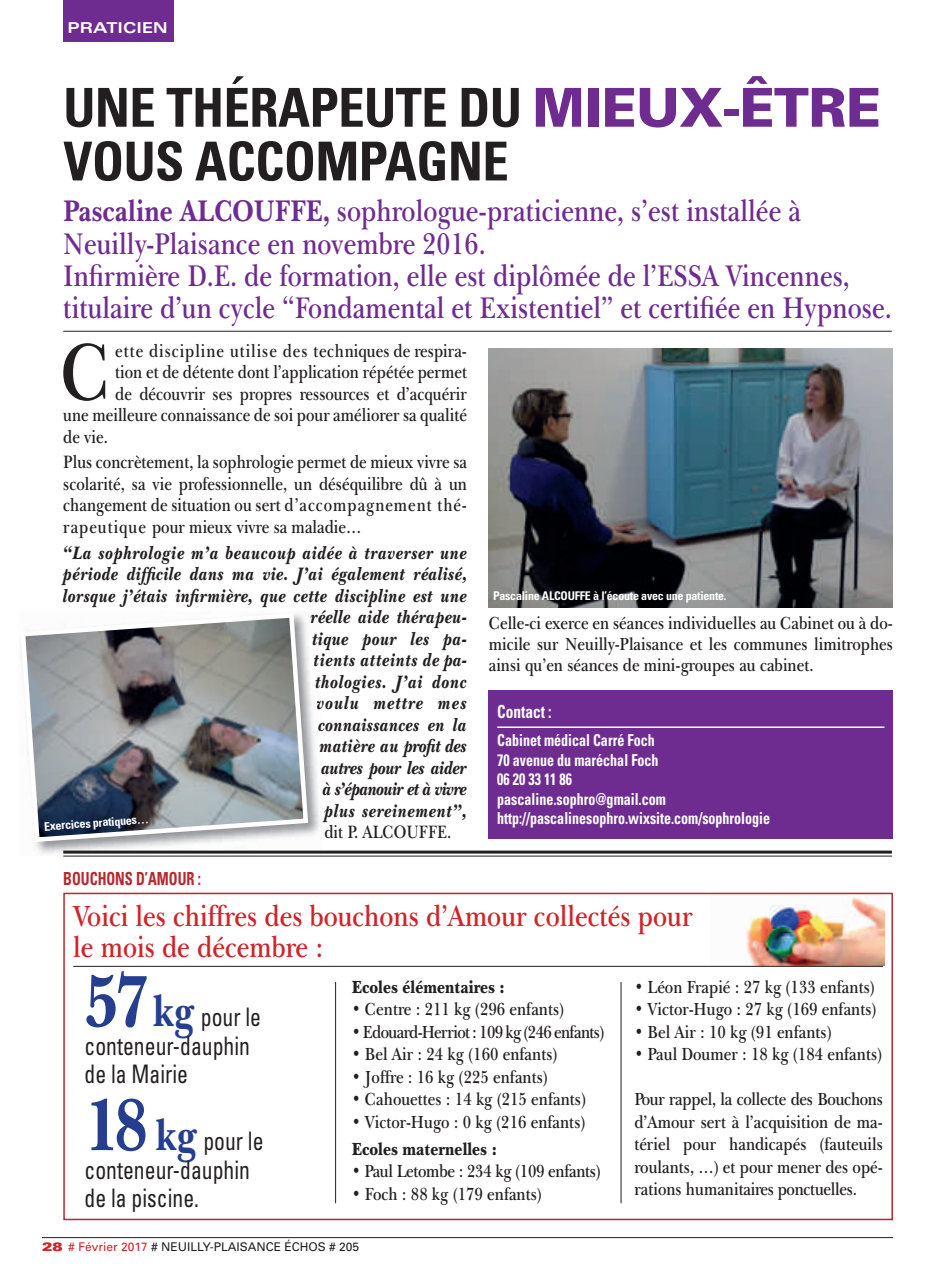
<style>
.page{position:relative;width:935px;height:1275px;background:#fff}
.page>*{position:absolute;margin:0;border:0;box-sizing:border-box;transform-origin:0 0}
.t1{font:600 82.5px "New Baskerville IT Cby BT";color:#231f20;scale:.83 1}
.t2{font:700 condensed 53.7px/53.7px "Univers";letter-spacing:-.01em;color:#231f20}
.t3{font:600 30.75px/32.2px "New Baskerville IT Cby BT";color:#6e2c91;scale:.83 1}
.t4{font:600 30px/31.5px "New Baskerville IT Cby BT";color:#d1232a;scale:.85 1}
.t5{font:condensed 25.5px/28.5px "Univers";color:#231f20;scale:.85 1}
.t6{font:600 18.45px/21.5px "New Baskerville IT Cby BT";color:#231f20;text-align:justify;scale:.83 1}
.t7{font:italic 900 18.45px/21.5px "New Baskerville IT Cby BT";letter-spacing:.02em;color:#231f20;text-align:right;scale:.83 1}
.t8{font:600 18.45px "New Baskerville IT Cby BT";letter-spacing:.06em;color:#231f20;scale:.83 1}
.t9{font:600 18px/22.5px "New Baskerville IT Cby BT";color:#231f20;text-align:justify;scale:.85 1}
.t10{font:900 18px "New Baskerville IT Cby BT";color:#231f20;scale:.85 1}
.t11{font:600 18px "New Baskerville IT Cby BT";letter-spacing:-.04em;color:#231f20;scale:.85 1}
.t12{font:600 18px "New Baskerville IT Cby BT";letter-spacing:-.02em;color:#231f20;scale:.85 1}
.t13{font:700 condensed 18px "Univers";color:#b7282e;scale:.8 1}
.t14{font:700 condensed 18px "Univers";color:#fff;scale:.85 1}
.t15{font:700 condensed 16.5px/19.5px "Univers";color:#fff;scale:.85 1}
.t16{font:700 expanded 15px "Univers";color:#fff}
.t17{font:700 condensed 12px "Univers";letter-spacing:-.02em;color:#fff}
.t18{font:12px "Univers";color:#231f20}
.s1{font-weight:900;font-stretch:normal;color:#6e2c91}
.s2{font-weight:700}
.s3{font-family:"New Baskerville IT Cby BT";font-weight:700;font-stretch:normal;font-size:75px;color:#253f8e}
.s4{font-family:"New Baskerville IT Cby BT";font-weight:700;font-stretch:normal;font-size:45px;color:#253f8e}
.s5{font-weight:900;font-stretch:expanded;color:#d1232a}
.s6{color:#d1232a}
</style>
<div class="page">
<hr style="left:42px;top:1237px;width:850px;height:1px;background:#231f20">
<img style="left:710px;top:896px;width:173px;height:70px">
<div style="left:63px;top:0;width:111px;height:42px;background:#6e2c91"></div>
<hr style="left:63px;top:331px;width:828px;height:1px;background:#231f20">
<div style="left:488px;top:689px;width:404px;height:149px;background:#6e2c91"></div>
<hr style="left:497px;top:726px;width:387px;height:2px;background:#fff">
<img style="left:36px;top:694px;width:286px;height:160px">
<svg style="left:317px;top:696px;width:5px;height:13px"></svg>
<img style="left:318px;top:717px;width:4px;height:14px">
<svg style="left:320px;top:739px;width:2px;height:39px"></svg>
<svg style="left:21px;top:614px;width:289px;height:230px;background:#92969a"></svg>
<img style="left:488px;top:348px;width:404px;height:260px">
<hr style="left:73px;top:966px;width:809px;height:1px;background:#231f20">
<div style="left:63px;top:892px;width:829px;height:328px;border:2px solid #b7282e"></div>
<hr style="left:63px;top:850px;width:828px;height:3px;background:#231f20">
<hr style="left:63px;top:855px;width:828px;height:1px;background:#231f20">
<hr style="left:335px;top:982px;width:1px;height:221px;background:#231f20">
<hr style="left:620px;top:982px;width:1px;height:221px;background:#231f20">
<p class="t16" style="left:68px;top:22px;width:101px">PRATICIEN</p>
<h2 class="t2" style="left:63px;top:85px;width:819px">UNE THÉRAPEUTE DU <span class="s1">MIEUX-ÊTRE<br></span>VOUS ACCOMPAGNE</h2>
<p class="t3" style="left:63px;top:198px;width:999px"><span class="s2">Pascaline ALCOUFFE,</span> sophrologue-praticienne, s’est installée à Neuilly-Plaisance en novembre 2016.<br>Infirmière D.E. de formation, elle est diplômée de l’ESSA Vincennes, titulaire d’un cycle “Fondamental et Existentiel” et certifiée en Hypnose.</p>
<h1 class="t1" style="left:60px;top:341px;width:62px">C</h1>
<p class="t8" style="left:115px;top:343px;width:425px">ette discipline utilise des techniques de respira-</p>
<p class="t6" style="left:115px;top:363px;width:425px">tion et de détente dont l’application répétée permet</p>
<p class="t6" style="left:115px;top:385px;width:425px">de découvrir ses propres ressources et d’acquérir</p>
<p class="t6" style="left:63px;top:406px;width:488px">une meilleure connaissance de soi pour améliorer sa qualité</p>
<p class="t6" style="left:63px;top:428px;width:55px">de vie.</p>
<p class="t6" style="left:63px;top:453px;width:488px">Plus concrètement, la sophrologie permet de mieux vivre sa scolarité, sa vie professionnelle, un déséquilibre dû à un changement de situation ou sert d’accompagnement thé&shy;rapeutique pour mieux vivre sa maladie…</p>
<p class="t7" style="left:63px;top:544px;width:488px">“La sophrologie m’a beaucoup aidée à traverser une période difficile dans ma vie. J’ai également réalisé, lorsque j’étais infirmière, que cette discipline est une réelle aide thérapeu-<br>tique pour les pa-<br>tients atteints de pa-<br>thologies. J’ai donc<br>voulu mettre mes<br>connaissances en la<br>matière au profit des<br>autres pour les aider<br>à s’épanouir et à vivre<br>plus sereinement”,</p>
<p class="t6" style="left:324px;top:823px;width:154px">dit P. ALCOUFFE.</p>
<p class="t17" style="left:493px;top:591px;width:235px">Pascaline ALCOUFFE à l’écoute avec une patiente.</p>
<p class="t9" style="left:488px;top:614px;width:477px;line-height:21px">Celle-ci exerce en séances individuelles au Cabinet ou à do&shy;micile sur Neuilly-Plaisance et les communes limitrophes ainsi qu’en séances de mini-groupes au cabinet.</p>
<p class="t14" style="left:497px;top:705px;width:66px">Contact :</p>
<p class="t15" style="left:497px;top:732px;width:322px">Cabinet médical Carré Foch<br>70 avenue du maréchal Foch<br>06 20 33 11 86<br>pascaline.sophro@gmail.com http://pascalinesophro.wixsite.com/sophrologie</p>
<p class="t17" style="left:44px;top:822px;width:106px;rotate:-4deg">Exercices pratiques…</p>
<p class="t13" style="left:63px;top:872px;width:173px">BOUCHONS D’AMOUR :</p>
<h3 class="t4" style="left:73px;top:903px;width:730px">Voici les chiffres des bouchons d’Amour collectés pour le mois de décembre :</h3>
<p class="t10" style="left:351px;top:980px;width:182px">Ecoles élémentaires :</p>
<p class="t9" style="left:351px;top:1000px;width:251px">• Centre : 211 kg (296 enfants)</p>
<p class="t11" style="left:351px;top:1025px;width:299px">• Edouard-Herriot : 109 kg (246 enfants)</p>
<p class="t9" style="left:351px;top:1045px;width:244px">• Bel Air : 24 kg (160 enfants)</p>
<p class="t9" style="left:351px;top:1067px;width:232px">• Joffre : 16 kg (225 enfants)</p>
<p class="t9" style="left:351px;top:1090px;width:277px">• Cahouettes : 14 kg (215 enfants)</p>
<p class="t9" style="left:351px;top:1112px;width:276px">• Victor-Hugo : 0 kg (216 enfants)</p>
<p class="t10" style="left:351px;top:1141px;width:172px">Ecoles maternelles :</p>
<p class="t12" style="left:351px;top:1164px;width:294px">• Paul Letombe : 234 kg (109 enfants)</p>
<p class="t9" style="left:351px;top:1184px;width:225px">• Foch : 88 kg (179 enfants)</p>
<h3 class="t5" style="left:85px;top:1004px;width:209px"><span class="s3">57</span> <span class="s4">kg</span> pour le conteneur-dauphin de la Mairie</h3>
<h3 class="t5" style="left:85px;top:1128px;width:212px"><span class="s3">18</span> <span class="s4">kg</span> pour le conteneur-dauphin de la piscine.</h3>
<p class="t9" style="left:634px;top:977px;width:284px">• Léon Frapié : 27 kg (133 enfants)</p>
<p class="t9" style="left:634px;top:1000px;width:286px">• Victor-Hugo : 27 kg (169 enfants)</p>
<p class="t9" style="left:634px;top:1022px;width:234px">• Bel Air : 10 kg (91 enfants)</p>
<p class="t9" style="left:634px;top:1045px;width:293px">• Paul Doumer : 18 kg (184 enfants)</p>
<p class="t9" style="left:634px;top:1090px;width:294px">Pour rappel, la collecte des Bouchons d’Amour sert à l’acquisition de ma&shy;tériel pour handicapés (fauteuils roulants, …) et pour mener des opé&shy;rations humanitaires ponctuelles.</p>
<p class="t18" style="left:42px;top:1242px;width:319px"><span class="s5">28</span> <span class="s6"># Février 2017</span> # NEUILLY-PLAISANCE ÉCHOS # 205</p>
</div>
